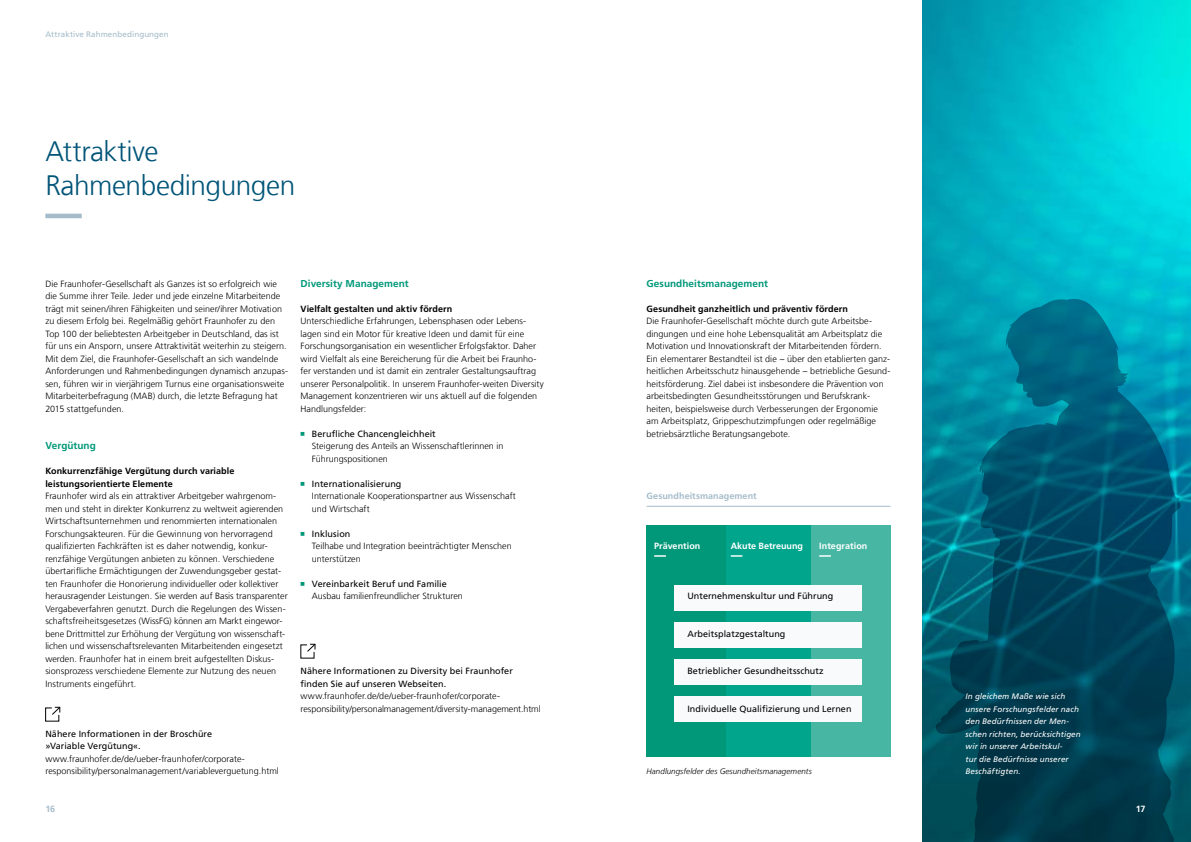
<style>
.page{position:relative;width:1191px;height:842px;background:#fff}
.page>*{position:absolute;margin:0;border:0;box-sizing:border-box;transform-origin:0 0}
.t1{font:300 28px/33.6px "Frutiger LT Com";letter-spacing:-.015em;color:#005478}
.t2{font:700 10px "Frutiger LT Com";letter-spacing:.005em;color:#009879}
.t3{font:300 9px/12.5px "Frutiger LT Com";letter-spacing:.005em;color:#000}
.t4{font:9px/12.5px "Frutiger LT Com";letter-spacing:.005em;color:#000}
.t5{font:700 9px/12.5px "Frutiger LT Com";letter-spacing:.01em;color:#000}
.t6{font:700 9px "Frutiger LT Com";letter-spacing:.005em;color:#fff}
.t7{font:700 9px "Frutiger LT Com";letter-spacing:.01em;color:#a5bcca}
.t8{font:italic 8px/12.5px "Frutiger LT Com";letter-spacing:.015em;color:#fff}
.t9{font:italic 300 8px "Frutiger LT Com";letter-spacing:.01em;color:#000}
.t10{font:8px "Frutiger LT Com";letter-spacing:.01em;color:#a5bcca}
</style>
<div class="page">
<img style="left:922px;top:0;width:269px;height:842px">
<svg style="left:935px;top:298px;width:245px;height:544px;background:#005970"></svg>
<div style="left:646px;top:525px;width:83px;height:232px;background:#009879"></div>
<div style="left:726px;top:525px;width:85px;height:232px;background:#00a58c"></div>
<div style="left:811px;top:525px;width:79px;height:232px;background:#47b7a3"></div>
<svg style="left:45px;top:214px;width:37px;height:4px"></svg>
<svg style="left:300px;top:432px;width:5px;height:4px"></svg>
<svg style="left:300px;top:482px;width:5px;height:4px"></svg>
<svg style="left:300px;top:532px;width:5px;height:4px"></svg>
<svg style="left:300px;top:582px;width:5px;height:4px"></svg>
<hr style="left:646px;top:506px;width:244px;height:1px;background:#a5bcca">
<svg style="left:730px;top:555px;width:13px;height:2px"></svg>
<div style="left:675px;top:622px;width:187px;height:26px;background:#f9fafb"></div>
<div style="left:675px;top:659px;width:187px;height:26px;background:#f9fafb"></div>
<div style="left:675px;top:696px;width:187px;height:25px;background:#f9fafb"></div>
<div style="left:675px;top:585px;width:187px;height:26px;background:#f9fafb"></div>
<svg style="left:654px;top:555px;width:12px;height:2px"></svg>
<svg style="left:819px;top:555px;width:72px;height:2px"></svg>
<svg style="left:300px;top:643px;width:16px;height:16px"></svg>
<svg style="left:45px;top:706px;width:16px;height:16px"></svg>
<p class="t10" style="left:45px;top:29px;width:125px">Attraktive Rahmenbedingungen</p>
<h1 class="t1" style="left:45px;top:135px;width:251px">Attraktive<br>Rahmenbedingungen</h1>
<p class="t3" style="left:45px;top:277px;width:244px">Die Fraunhofer-Gesellschaft als Ganzes ist so erfolgreich wie die Summe ihrer Teile. Jeder und jede einzelne Mitarbeitende trägt mit seinen/ihren Fähigkeiten und seiner/ihrer Motivation zu diesem Erfolg bei. Regelmäßig gehört Fraunhofer zu den Top 100 der beliebtesten Arbeitgeber in Deutschland, das ist für uns ein Ansporn, unsere Attraktivität weiterhin zu steigern.<br>Mit dem Ziel, die Fraunhofer-Gesellschaft an sich wandelnde Anforderungen und Rahmenbedingungen dynamisch anzupas&shy;sen, führen wir in vierjährigem Turnus eine organisationsweite Mitarbeiterbefragung (MAB) durch, die letzte Befragung hat 2015 stattgefunden.</p>
<p class="t2" style="left:45px;top:440px;width:52px">Vergütung</p>
<p class="t5" style="left:45px;top:465px;width:191px">Konkurrenzfähige Vergütung durch variable leistungsorientierte Elemente</p>
<p class="t3" style="left:45px;top:490px;width:244px">Fraunhofer wird als ein attraktiver Arbeitgeber wahrgenom&shy;men und steht in direkter Konkurrenz zu weltweit agierenden Wirtschaftsunternehmen und renommierten internationalen Forschungsakteuren. Für die Gewinnung von hervorragend qualifizierten Fachkräften ist es daher notwendig, konkur&shy;renzfähige Vergütungen anbieten zu können. Verschiedene übertarifliche Ermächtigungen der Zuwendungsgeber gestat&shy;ten Fraunhofer die Honorierung individueller oder kollektiver herausragender Leistungen. Sie werden auf Basis transparenter Vergabeverfahren genutzt. Durch die Regelungen des Wissen&shy;schaftsfreiheitsgesetzes (WissFG) können am Markt eingewor&shy;bene Drittmittel zur Erhöhung der Vergütung von wissenschaft&shy;lichen und wissenschaftsrelevanten Mitarbeitenden eingesetzt werden. Fraunhofer hat in einem breit aufgestellten Diskus&shy;sionsprozess verschiedene Elemente zur Nutzung des neuen Instruments eingeführt.</p>
<p class="t4" style="left:45px;top:727px;width:168px">Nähere Informationen in der Broschüre »Variable Vergütung«.</p>
<p class="t3" style="left:45px;top:752px;width:235px">www.fraunhofer. de/de/ueber-fraunhofer/corporate&shy;responsibility/personalmanagement/variableverguetung. html</p>
<p class="t7" style="left:45px;top:803px;width:11px">16</p>
<p class="t2" style="left:300px;top:277px;width:110px">Diversity Management</p>
<p class="t5" style="left:300px;top:302px;width:153px">Vielfalt gestalten und aktiv fördern</p>
<p class="t3" style="left:300px;top:315px;width:245px">Unterschiedliche Erfahrungen, Lebensphasen oder Lebens&shy;lagen sind ein Motor für kreative Ideen und damit für eine Forschungsorganisation ein wesentlicher Erfolgsfaktor. Daher wird Vielfalt als eine Bereicherung für die Arbeit bei Fraunho&shy;fer verstanden und ist damit ein zentraler Gestaltungsauftrag unserer Personalpolitik. In unserem Fraunhofer-weiten Diversity Management konzentrieren wir uns aktuell auf die folgenden Handlungsfelder:</p>
<p class="t4" style="left:312px;top:427px;width:125px">Berufliche Chancengleichheit</p>
<p class="t3" style="left:312px;top:440px;width:193px">Steigerung des Anteils an Wissenschaftlerinnen in<br>Führungspositionen</p>
<p class="t4" style="left:312px;top:477px;width:91px">Internationalisierung</p>
<p class="t3" style="left:312px;top:490px;width:205px">Internationale Kooperationspartner aus Wissenschaft und Wirtschaft</p>
<p class="t4" style="left:312px;top:527px;width:40px">Inklusion</p>
<p class="t3" style="left:312px;top:540px;width:201px">Teilhabe und Integration beeinträchtigter Menschen unterstützen</p>
<p class="t4" style="left:312px;top:577px;width:136px">Vereinbarkeit Beruf und Familie</p>
<p class="t3" style="left:312px;top:590px;width:152px">Ausbau familienfreundlicher Strukturen</p>
<p class="t4" style="left:300px;top:665px;width:214px">Nähere Informationen zu Diversity bei Fraunhofer finden Sie auf unseren Webseiten.</p>
<p class="t3" style="left:300px;top:690px;width:242px">www.fraunhofer. de/de/ueber-fraunhofer/corporate&shy;responsibility/personalmanagement/diversity-management. html</p>
<p class="t2" style="left:646px;top:277px;width:123px">Gesundheitsmanagement</p>
<p class="t5" style="left:646px;top:302px;width:203px">Gesundheit ganzheitlich und präventiv fördern</p>
<p class="t3" style="left:646px;top:315px;width:245px">Die Fraunhofer-Gesellschaft möchte durch gute Arbeitsbe&shy;dingungen und eine hohe Lebensqualität am Arbeitsplatz die Motivation und Innovationskraft der Mitarbeitenden fördern.<br>Ein elementarer Bestandteil ist die − über den etablierten ganz&shy;heitlichen Arbeitsschutz hinausgehende − betriebliche Gesund&shy;heitsförderung. Ziel dabei ist insbesondere die Prävention von arbeitsbedingten Gesundheitsstörungen und Berufskrank&shy;heiten, beispielsweise durch Verbesserungen der Ergonomie am Arbeitsplatz, Grippeschutzimpfungen oder regelmäßige betriebsärztliche Beratungsangebote.</p>
<p class="t7" style="left:646px;top:491px;width:112px">Gesundheitsmanagement</p>
<p class="t6" style="left:730px;top:541px;width:74px">Akute Betreuung</p>
<p class="t6" style="left:654px;top:541px;width:48px">Prävention</p>
<p class="t6" style="left:819px;top:541px;width:50px">Integration</p>
<p class="t4" style="left:687px;top:590px;width:147px">Unternehmenskultur und Führung</p>
<p class="t4" style="left:687px;top:627px;width:100px">Arbeitsplatzgestaltung</p>
<p class="t4" style="left:687px;top:665px;width:138px">Betrieblicher Gesundheitsschutz</p>
<p class="t4" style="left:687px;top:702px;width:166px">Individuelle Qualifizierung und Lernen</p>
<p class="t9" style="left:646px;top:767px;width:167px">Handlungsfelder des Gesundheitsmanagements</p>
<p class="t8" style="left:965px;top:690px;width:117px">In gleichem Maße wie sich unsere Forschungsfelder nach den Bedürfnissen der Men&shy;schen richten, berücksichtigen wir in unserer Arbeitskul-<br>tur die Bedürfnisse unserer<br>Beschäftigten.</p>
<p class="t6" style="left:1136px;top:803px;width:11px">17</p>
</div>
